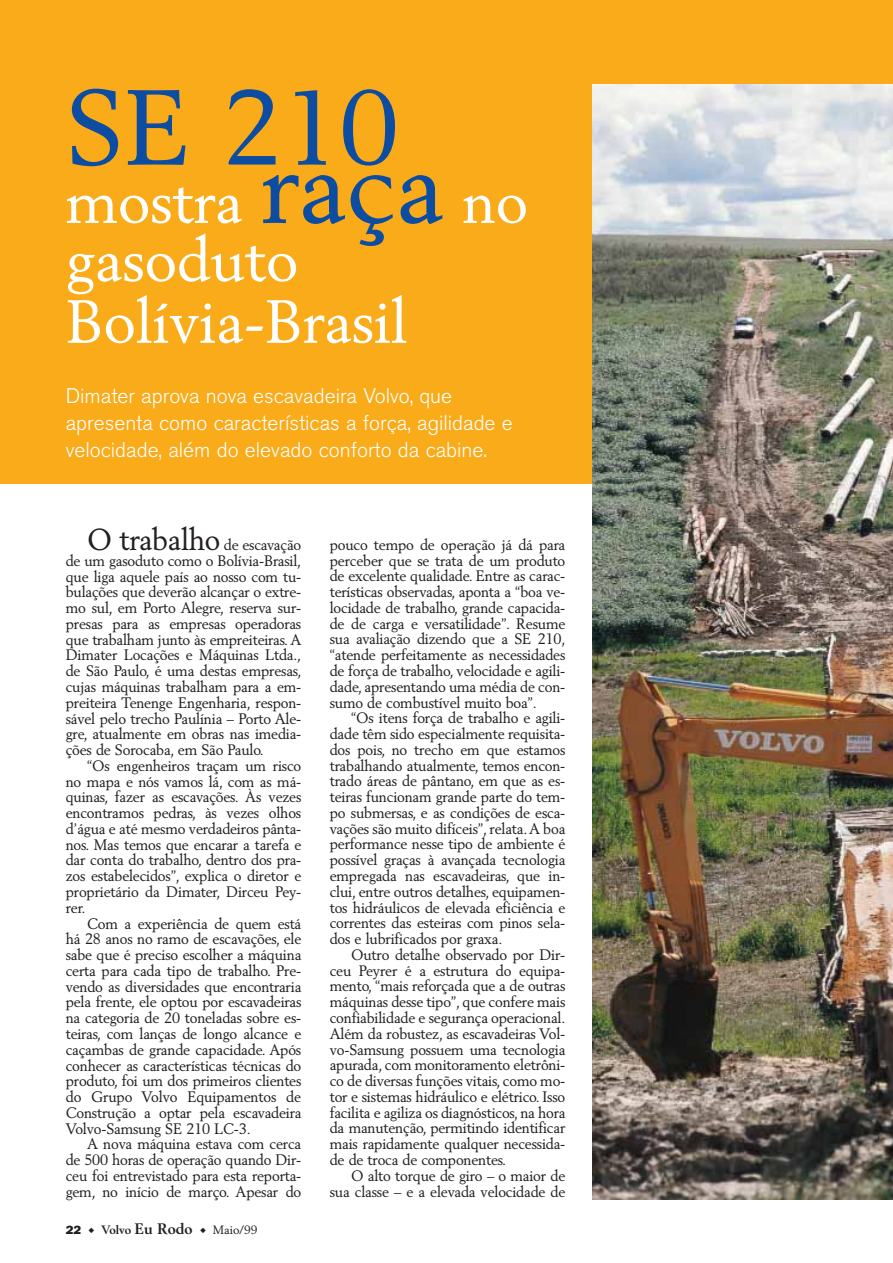
<style>
.page{position:relative;width:893px;height:1263px;background:#fff}
.page>*{position:absolute;margin:0;border:0;box-sizing:border-box;transform-origin:0 0}
.t1{font:105.15px "Volvo Serif Roman";color:#0d4da1}
.t2{font:60.15px/60px "Volvo Serif Roman";color:#fff}
.t3{font:300 21px/27px "Volvo Sans";color:#fff}
.t4{font:15px/15.8px "Volvo Serif Roman";letter-spacing:-.01em;color:#231f20;text-align:justify;scale:.96 1}
.t5{font:12px "Volvo Serif Roman";color:#231f20}
.s1{font-size:105.15px;color:#0d4da1}
.s2{font-size:30px}
.s3{font-family:"Volvo Sans Super"}
.s4{font-family:"Volvo Serif";font-weight:700}
.s5{font-family:"Volvo Serif";font-weight:700;font-size:15px}
</style>
<div class="page">
<div style="left:0;top:0;width:893px;height:483px;background:#faab1a"></div>
<img style="left:592px;top:84px;width:301px;height:1116px">
<h1 class="t1" style="left:66px;top:78px;width:334px">SE 210</h1>
<h2 class="t2" style="left:66px;top:179px;width:464px">mostra <span class="s1">raça</span> no gasoduto<br>Bolívia-Brasil</h2>
<h3 class="t3" style="left:66px;top:386px;width:449px">Dimater aprova nova escavadeira Volvo, que apresenta como características a força, agilidade e velocidade, além do elevado conforto da cabine.</h3>
<p class="t4" style="left:66px;top:539px;width:247px;text-indent:21px"><span class="s2">O trabalho</span> de escavação de um gasoduto como o Bolívia-Brasil, que liga aquele país ao nosso com tu&shy;bulações que deverão alcançar o extre&shy;mo sul, em Porto Alegre, reserva sur&shy;presas para as empresas operadoras que trabalham junto às empreiteiras. A Dimater Locações e Máquinas Ltda., de São Paulo, é uma destas empresas, cujas máquinas trabalham para a em&shy;preiteira Tenenge Engenharia, respon&shy;sável pelo trecho Paulínia – Porto Ale&shy;gre, atualmente em obras nas imedia&shy;ções de Sorocaba, em São Paulo.</p>
<p class="t4" style="left:66px;top:760px;width:247px;text-indent:21px">“Os engenheiros traçam um risco no mapa e nós vamos lá, com as má&shy;quinas, fazer as escavações. Às vezes encontramos pedras, às vezes olhos d’água e até mesmo verdadeiros pânta&shy;nos. Mas temos que encarar a tarefa e dar conta do trabalho, dentro dos pra&shy;zos estabelecidos”, explica o diretor e proprietário da Dimater, Dirceu Pey&shy;rer.</p>
<p class="t4" style="left:66px;top:917px;width:247px;text-indent:21px">Com a experiência de quem está há 28 anos no ramo de escavações, ele sabe que é preciso escolher a máquina certa para cada tipo de trabalho. Pre&shy;vendo as diversidades que encontraria pela frente, ele optou por escavadeiras na categoria de 20 toneladas sobre es&shy;teiras, com lanças de longo alcance e caçambas de grande capacidade. Após conhecer as características técnicas do produto, foi um dos primeiros clientes do Grupo Volvo Equipamentos de Construção a optar pela escavadeira Volvo-Samsung SE 210 LC-3.</p>
<p class="t4" style="left:66px;top:1138px;width:247px;text-indent:21px">A nova máquina estava com cerca de 500 horas de operação quando Dir&shy;ceu foi entrevistado para esta reporta&shy;gem, no início de março. Apesar do</p>
<p class="t5" style="left:66px;top:1224px;width:193px"><span class="s3">22</span> ◆ <span class="s4">Volvo</span> <span class="s5">Eu Rodo</span> ◆ Maio/99</p>
<p class="t4" style="left:330px;top:538px;width:247px">pouco tempo de operação já dá para perceber que se trata de um produto de excelente qualidade. Entre as carac&shy;terísticas observadas, aponta a “boa ve&shy;locidade de trabalho, grande capacida&shy;de de carga e versatilidade”. Resume sua avaliação dizendo que a SE 210, “atende perfeitamente as necessidades de força de trabalho, velocidade e agili&shy;dade, apresentando uma média de con&shy;sumo de combustível muito boa”.</p>
<p class="t4" style="left:330px;top:712px;width:247px;text-indent:21px">“Os itens força de trabalho e agili&shy;dade têm sido especialmente requisita&shy;dos pois, no trecho em que estamos trabalhando atualmente, temos encon&shy;trado áreas de pântano, em que as es&shy;teiras funcionam grande parte do tem&shy;po submersas, e as condições de esca&shy;vações são muito difíceis”, relata.A boa performance nesse tipo de ambiente é possível graças à avançada tecnologia empregada nas escavadeiras, que in&shy;clui, entre outros detalhes, equipamen&shy;tos hidráulicos de elevada eficiência e correntes das esteiras com pinos sela&shy;dos e lubrificados por graxa.</p>
<p class="t4" style="left:330px;top:949px;width:247px;text-indent:21px">Outro detalhe observado por Dir&shy;ceu Peyrer é a estrutura do equipa&shy;mento, “mais reforçada que a de outras máquinas desse tipo”, que confere mais confiabilidade e segurança operacional.<br>Além da robustez, as escavadeiras Vol&shy;vo-Samsung possuem uma tecnologia apurada, com monitoramento eletrôni&shy;co de diversas funções vitais, como mo&shy;tor e sistemas hidráulico e elétrico. Isso facilita e agiliza os diagnósticos, na hora da manutenção, permitindo identificar mais rapidamente qualquer necessida&shy;de de troca de componentes.</p>
<p class="t4" style="left:330px;top:1169px;width:247px;text-align:right">O alto torque de giro – o maior de sua classe – e a elevada velocidade de</p>
</div>
